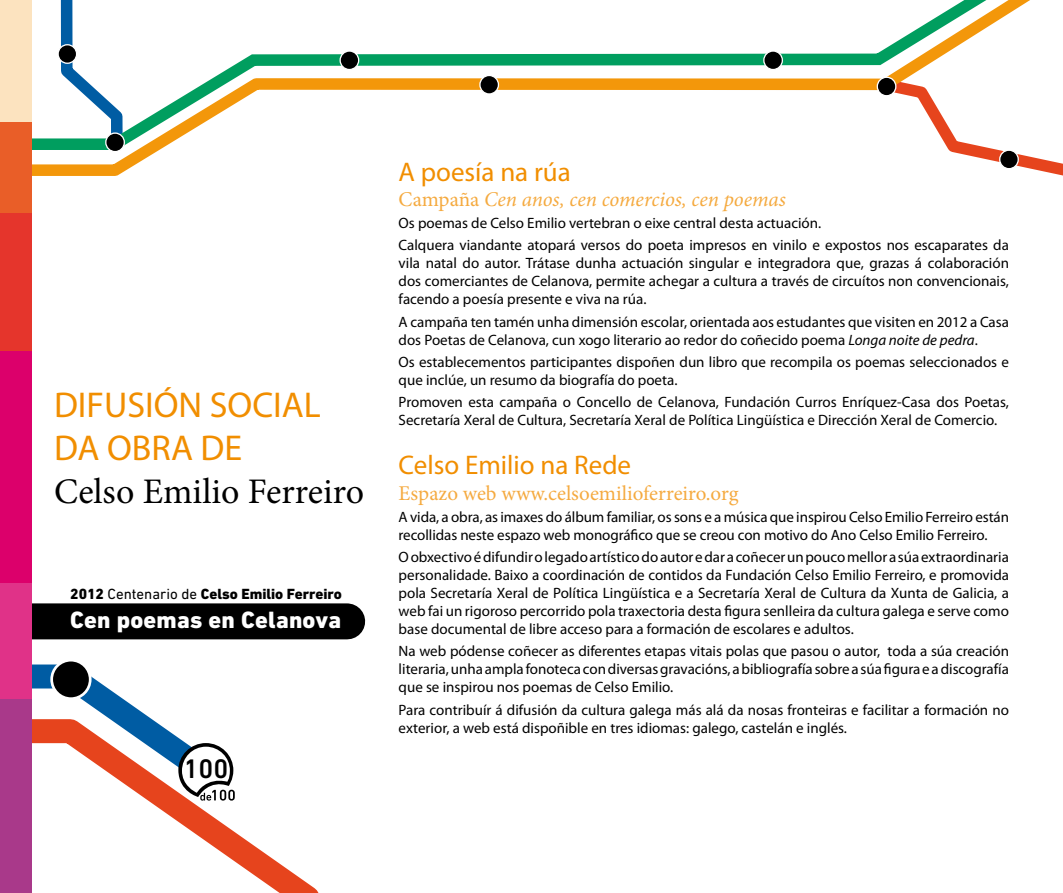
<style>
.page{position:relative;width:1063px;height:893px;background:#fff}
.page>*{position:absolute;margin:0;border:0;box-sizing:border-box;transform-origin:0 0}
.t1{font:36px/43.2px "Myriad Pro";color:#f18e00}
.t2{font:36px "Minion Pro";color:#000}
.t3{font:500 27.3px "DIN Next LT Pro";color:#000}
.t4{font:27px "Myriad Pro";color:#f18e00}
.t5{font:800 24px "DIN Next LT Pro";letter-spacing:.01em;color:#fff}
.t6{font:italic 21px "Minion Pro";letter-spacing:-.005em;color:#f5aa40}
.t7{font:21px "Minion Pro";color:#f5aa40}
.t8{font:15px/18px "Myriad Pro";color:#000}
.t9{font:800 15px "DIN Next LT Pro";color:#000}
.s1{font-weight:400}
.s2{font-style:normal}
.s3{font-style:italic}
</style>
<div class="page">
<div style="left:27px;top:603px;width:320px;height:36px;background:#000"></div>
<svg style="left:31px;top:652px;width:104px;height:55px"></svg>
<div style="left:52px;top:660px;width:38px;height:39px;background:#000;border-radius:50%"></div>
<div style="left:50px;top:659px;width:42px;height:41px;border:3px solid #fff;border-radius:50%"></div>
<svg style="left:31px;top:707px;width:288px;height:186px"></svg>
<svg style="left:31px;top:0;width:1032px;height:182px"></svg>
<div style="left:106px;top:133px;width:18px;height:19px;background:#000;border-radius:50%"></div>
<div style="left:105px;top:132px;width:20px;height:20px;border:1px solid #fff;border-radius:50%"></div>
<div style="left:0;top:0;width:31px;height:122px;background:#fce3bf"></div>
<div style="left:0;top:122px;width:31px;height:91px;background:#e95e28"></div>
<div style="left:0;top:213px;width:31px;height:139px;background:#e5352c"></div>
<div style="left:0;top:352px;width:31px;height:231px;background:#dc006b"></div>
<div style="left:0;top:583px;width:31px;height:116px;background:#e03288"></div>
<div style="left:0;top:699px;width:31px;height:194px;background:#a9398a"></div>
<div style="left:340px;top:51px;width:19px;height:19px;background:#000;border-radius:50%"></div>
<div style="left:340px;top:50px;width:19px;height:20px;border:1px solid #fff;border-radius:50%"></div>
<svg style="left:58px;top:45px;width:19px;height:18px"></svg>
<div style="left:57px;top:44px;width:20px;height:20px;border:1px solid #fff;border-radius:50%"></div>
<div style="left:480px;top:75px;width:18px;height:19px;background:#000;border-radius:50%"></div>
<div style="left:479px;top:75px;width:20px;height:20px;border:1px solid #fff;border-radius:50%"></div>
<div style="left:877px;top:77px;width:19px;height:19px;background:#000;border-radius:50%"></div>
<div style="left:877px;top:77px;width:19px;height:19px;border:1px solid #fff;border-radius:50%"></div>
<div style="left:764px;top:51px;width:18px;height:19px;background:#000;border-radius:50%"></div>
<div style="left:763px;top:50px;width:20px;height:20px;border:1px solid #fff;border-radius:50%"></div>
<div style="left:1000px;top:150px;width:18px;height:19px;background:#000;border-radius:50%"></div>
<div style="left:999px;top:150px;width:20px;height:19px;border:1px solid #fff;border-radius:50%"></div>
<h1 class="t1" style="left:54px;top:383px;width:268px">DIFUSIÓN SOCIAL<br>DA OBRA DE</h1>
<h1 class="t2" style="left:54px;top:468px;width:312px">Celso Emilio Ferreiro</h1>
<p class="t9" style="left:70px;top:585px;width:273px">2012 <span class="s1">Centenario de</span> Celso Emilio Ferreiro</p>
<h3 class="t5" style="left:70px;top:606px;width:272px">Cen poemas en Celanova</h3>
<h2 class="t3" style="left:183px;top:753px;width:47px">100</h2>
<h3 class="t4" style="left:399px;top:155px;width:174px">A poesía na rúa</h3>
<h3 class="t6" style="left:399px;top:185px;width:389px"><span class="s2">Campaña</span> Cen anos, cen comercios, cen poemas</h3>
<p class="t8" style="left:399px;top:212px;width:612px;line-height:22.2px">Os poemas de Celso Emilio vertebran o eixe central desta actuación.<br>Calquera viandante atopará versos do poeta impresos en vinilo e expostos nos escaparates da</p>
<p class="t8" style="left:399px;top:254px;width:612px;text-align:justify">vila natal do autor. Trátase dunha actuación singular e integradora que, grazas á colaboración dos comerciantes de Celanova, permite achegar a cultura a través de circuítos non convencionais, facendo a poesía presente e viva na rúa.</p>
<p class="t8" style="left:399px;top:312px;width:612px">A campaña ten tamén unha dimensión escolar, orientada aos estudantes que visiten en 2012 a Casa dos Poetas de Celanova, cun xogo literario ao redor do coñecido poema <span class="s3">Longa noite de pedra</span>.</p>
<p class="t8" style="left:399px;top:352px;width:612px">Os establecementos participantes dispoñen dun libro que recompila os poemas seleccionados e que inclúe, un resumo da biografía do poeta.</p>
<p class="t8" style="left:399px;top:393px;width:612px">Promoven esta campaña o Concello de Celanova, Fundación Curros Enríquez-Casa dos Poetas,<br>Secretaría Xeral de Cultura, Secretaría Xeral de Política Lingüística e Dirección Xeral de Comercio.</p>
<h3 class="t4" style="left:399px;top:449px;width:234px">Celso Emilio na Rede</h3>
<h3 class="t7" style="left:399px;top:479px;width:341px">Espazo web www.celsoemilioferreiro.org</h3>
<p class="t8" style="left:399px;top:508px;width:612px">A vida, a obra, as imaxes do álbum familiar, os sons e a música que inspirou Celso Emilio Ferreiro están recollidas neste espazo web monográfico que se creou con motivo do Ano Celso Emilio Ferreiro.</p>
<p class="t8" style="left:399px;top:548px;width:612px;text-align:justify">O obxectivo é difundir o legado artístico do autor e dar a coñecer un pouco mellor a súa extraordinaria personalidade. Baixo a coordinación de contidos da Fundación Celso Emilio Ferreiro, e promovida pola Secretaría Xeral de Política Lingüística e a Secretaría Xeral de Cultura da Xunta de Galicia, a web fai un rigoroso percorrido pola traxectoria desta figura senlleira da cultura galega e serve como base documental de libre acceso para a formación de escolares e adultos.</p>
<p class="t8" style="left:399px;top:642px;width:612px;text-align:justify">Na web pódense coñecer as diferentes etapas vitais polas que pasou o autor, toda a súa creación literaria, unha ampla fonoteca con diversas gravacións, a bibliografía sobre a súa figura e a discografía que se inspirou nos poemas de Celso Emilio.</p>
<p class="t8" style="left:399px;top:700px;width:612px">Para contribuír á difusión da cultura galega más alá da nosas fronteiras e facilitar a formación no exterior, a web está dispoñible en tres idiomas: galego, castelán e inglés.</p>
</div>
